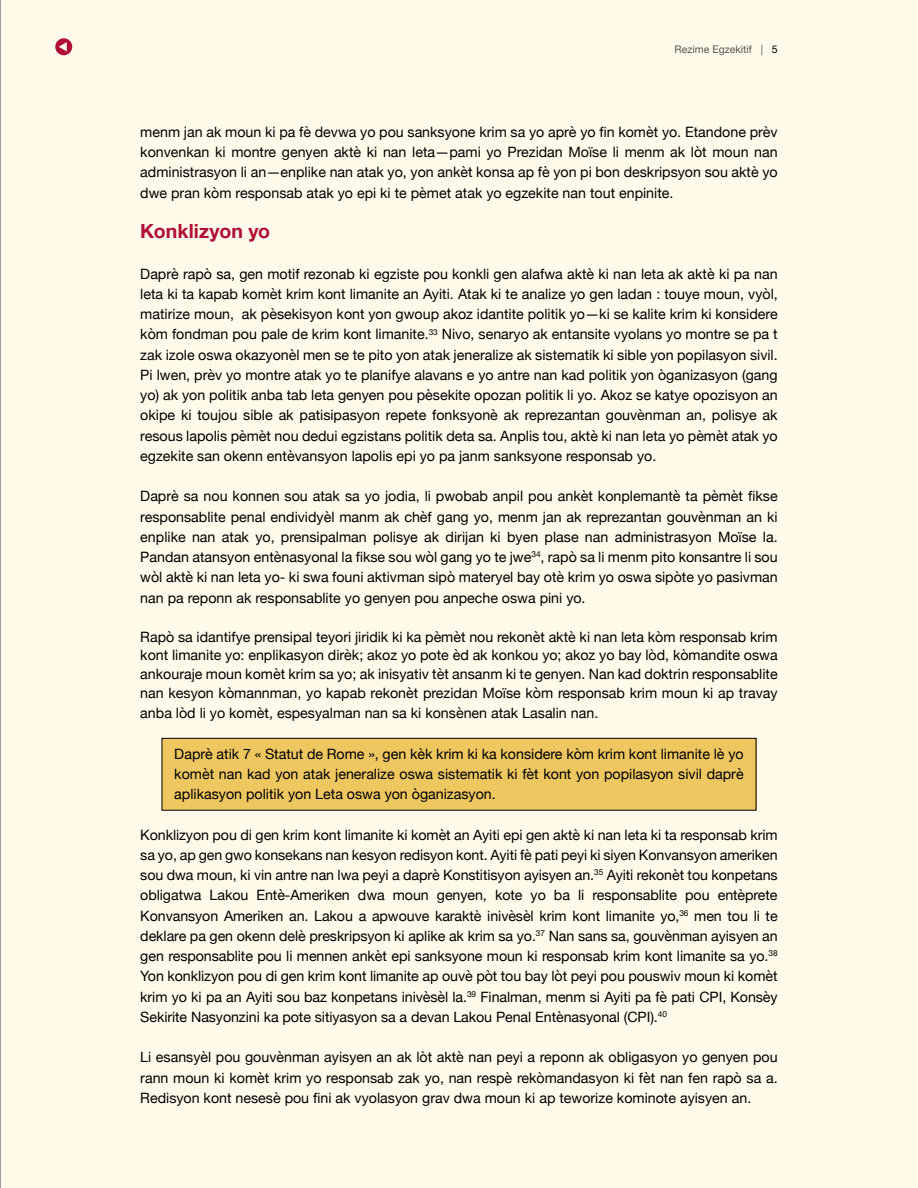
<style>
.page{position:relative;width:918px;height:1188px;background:#fffae9}
.page>*{position:absolute;margin:0;border:0;box-sizing:border-box;transform-origin:0 0}
.t1{font:700 19.5px "Helvetica Neue";letter-spacing:.005em;color:#b10e35}
.t2{font:14.25px/20.2px "Helvetica Neue";color:#000;text-align:justify}
.t3{font:10.5px "Helvetica Neue";color:#575756}
.s1{color:#000}
</style>
<div class="page">
<div style="left:162px;top:738px;width:594px;height:72px;background:#efc761"></div>
<div style="left:162px;top:738px;width:594px;height:72px;border:1px solid #000"></div>
<div style="left:55px;top:38px;width:17px;height:17px;background:#b10e35;border-radius:50%"></div>
<svg style="left:59px;top:42px;width:8px;height:9px"></svg>
<hr style="left:0;top:0;width:1px;height:1188px;background:#706f6f">
<p class="t3" style="left:675px;top:41px;width:105px">Rezime Egzekitif | <span class="s1">5</span></p>
<p class="t2" style="left:140px;top:123px;width:639px">menm jan ak moun ki pa fè devwa yo pou sanksyone krim sa yo aprè yo fin komèt yo. Etandone prèv konvenkan ki montre genyen aktè ki nan leta—pami yo Prezidan Moïse li menm ak lòt moun nan administrasyon li an—enplike nan atak yo, yon ankèt konsa ap fè yon pi bon deskripsyon sou aktè yo dwe pran kòm responsab atak yo epi ki te pèmet atak yo egzekite nan tout enpinite.</p>
<p class="t1" style="left:140px;top:216px;width:131px">Konklizyon yo</p>
<p class="t2" style="left:140px;top:264px;width:639px">Daprè rapò sa, gen motif rezonab ki egziste pou konkli gen alafwa aktè ki nan leta ak aktè ki pa nan leta ki ta kapab komèt krim kont limanite an Ayiti. Atak ki te analize yo gen ladan : touye moun, vyòl, matirize moun, ak pèsekisyon kont yon gwoup akoz idantite politik yo—ki se kalite krim ki konsidere kòm fondman pou pale de krim kont limanite.<sup>33</sup> Nivo, senaryo ak entansite vyolans yo montre se pa t zak izole oswa okazyonèl men se te pito yon atak jeneralize ak sistematik ki sible yon popilasyon sivil.<br>Pi lwen, prèv yo montre atak yo te planifye alavans e yo antre nan kad politik yon òganizasyon (gang yo) ak yon politik anba tab leta genyen pou pèsekite opozan politik li yo. Akoz se katye opozisyon an okipe ki toujou sible ak patisipasyon repete fonksyonè ak reprezantan gouvènman an, polisye ak resous lapolis pèmèt nou dedui egzistans politik deta sa. Anplis tou, aktè ki nan leta yo pèmèt atak yo egzekite san okenn entèvansyon lapolis epi yo pa janm sanksyone responsab yo.</p>
<p class="t2" style="left:140px;top:487px;width:639px">Daprè sa nou konnen sou atak sa yo jodia, li pwobab anpil pou ankèt konplemantè ta pèmèt fikse responsablite penal endividyèl manm ak chèf gang yo, menm jan ak reprezantan gouvènman an ki enplike nan atak yo, prensipalman polisye ak dirijan ki byen plase nan administrasyon Moïse la.<br>Pandan atansyon entènasyonal la fikse sou wòl gang yo te jwe<sup>34</sup>, rapò sa li menm pito konsantre li sou wòl aktè ki nan leta yo- ki swa founi aktivman sipò materyel bay otè krim yo oswa sipòte yo pasivman nan pa reponn ak responsablite yo genyen pou anpeche oswa pini yo.</p>
<p class="t2" style="left:140px;top:628px;width:639px;line-height:18.8px">Rapò sa idantifye prensipal teyori jiridik ki ka pèmèt nou rekonèt aktè ki nan leta kòm responsab krim kont limanite yo: enplikasyon dirèk; akoz yo pote èd ak konkou yo; akoz yo bay lòd, kòmandite oswa ankouraje moun komèt krim sa yo; ak inisyativ tèt ansanm ki te genyen. Nan kad doktrin responsablite nan kesyon kòmannman, yo kapab rekonèt prezidan Moïse kòm responsab krim moun ki ap travay</p>
<p class="t2" style="left:140px;top:704px;width:460px">anba lòd li yo komèt, espesyalman nan sa ki konsènen atak Lasalin nan.</p>
<p class="t2" style="left:174px;top:744px;width:571px">Daprè atik 7 « Statut de Rome », gen kèk krim ki ka konsidere kòm krim kont limanite lè yo komèt nan kad yon atak jeneralize oswa sistematik ki fèt kont yon popilasyon sivil daprè aplikasyon politik yon Leta oswa yon òganizasyon.</p>
<p class="t2" style="left:140px;top:825px;width:639px">Konklizyon pou di gen krim kont limanite ki komèt an Ayiti epi gen aktè ki nan leta ki ta responsab krim sa yo, ap gen gwo konsekans nan kesyon redisyon kont. Ayiti fè pati peyi ki siyen Konvansyon ameriken sou dwa moun, ki vin antre nan lwa peyi a daprè Konstitisyon ayisyen an.<sup>35</sup> Ayiti rekonèt tou konpetans obligatwa Lakou Entè-Ameriken dwa moun genyen, kote yo ba li responsablite pou entèprete Konvansyon Ameriken an. Lakou a apwouve karaktè inivèsèl krim kont limanite yo,<sup>36</sup> men tou li te deklare pa gen okenn delè preskripsyon ki aplike ak krim sa yo.<sup>37</sup> Nan sans sa, gouvènman ayisyen an gen responsablite pou li mennen ankèt epi sanksyone moun ki responsab krim kont limanite sa yo.<sup>38<br></sup>Yon konklizyon pou di gen krim kont limanite ap ouvè pòt tou bay lòt peyi pou pouswiv moun ki komèt krim yo ki pa an Ayiti sou baz konpetans inivèsèl la.<sup>39</sup> Finalman, menm si Ayiti pa fè pati CPI, Konsèy Sekirite Nasyonzini ka pote sitiyasyon sa a devan Lakou Penal Entènasyonal (CPI).<sup>40</sup></p>
<p class="t2" style="left:140px;top:1048px;width:639px">Li esansyèl pou gouvènman ayisyen an ak lòt aktè nan peyi a reponn ak obligasyon yo genyen pou rann moun ki komèt krim yo responsab zak yo, nan respè rekòmandasyon ki fèt nan fen rapò sa a.<br>Redisyon kont nesesè pou fini ak vyolasyon grav dwa moun ki ap teworize kominote ayisyen an.</p>
</div>
